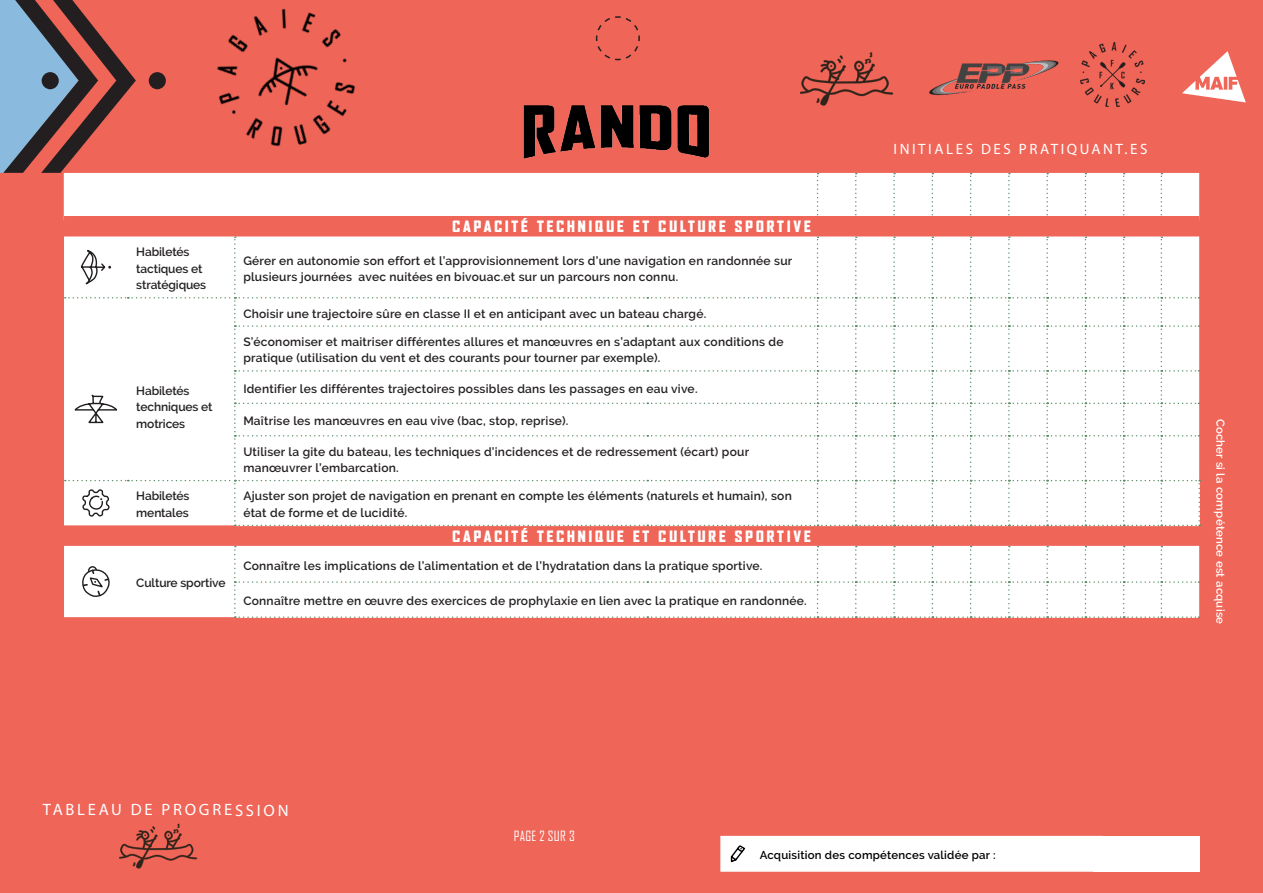
<style>
.page{position:relative;width:1263px;height:893px;background:#ef6558}
.page>*{position:absolute;margin:0;border:0;box-sizing:border-box;transform-origin:0 0}
.t1{font:16.5px "Myriad Pro";letter-spacing:.165em;color:#fff}
.Titre{font:15px "Agency FB Black";letter-spacing:.2em;color:#fff}
.Titre-2{font:15px "Myriad Pro";letter-spacing:.17em;color:#fff}
.Pratique2{font:13.5px "Agency FB";letter-spacing:.02em;color:#fff}
.Corps{font:600 12px/16.5px "Raleway";letter-spacing:.02em;color:#231f20}
.Catégorie{font:600 12px/16.5px "Raleway";letter-spacing:-.01em;color:#231f20}
.t2{font:600 11.4px "Raleway";letter-spacing:.02em;color:#000001}
.t3{font:600 11.4px "Raleway";letter-spacing:.02em;color:#fff}
</style>
<div class="page">
<svg style="left:0;top:0;width:136px;height:173px"></svg>
<div style="left:42px;top:72px;width:17px;height:17px;background:#231f20;border-radius:50%"></div>
<svg style="left:1182px;top:51px;width:64px;height:51px"></svg>
<img style="left:929px;top:60px;width:130px;height:36px">
<div style="left:64px;top:173px;width:1135px;height:43px;background:#fff"></div>
<svg style="left:817px;top:173px;width:1px;height:43px"></svg>
<svg style="left:855px;top:173px;width:2px;height:43px"></svg>
<svg style="left:893px;top:173px;width:2px;height:43px"></svg>
<svg style="left:932px;top:173px;width:1px;height:43px"></svg>
<svg style="left:970px;top:173px;width:2px;height:43px"></svg>
<svg style="left:1008px;top:173px;width:2px;height:43px"></svg>
<svg style="left:1046px;top:173px;width:2px;height:43px"></svg>
<svg style="left:1085px;top:173px;width:1px;height:43px"></svg>
<svg style="left:1123px;top:173px;width:2px;height:43px"></svg>
<svg style="left:1161px;top:173px;width:1px;height:43px"></svg>
<div style="left:720px;top:836px;width:373px;height:36px;background:#fff"></div>
<img style="left:800px;top:52px;width:94px;height:54px">
<img style="left:119px;top:823px;width:79px;height:46px">
<svg style="left:65px;top:236px;width:1135px;height:382px"></svg>
<div style="left:1093px;top:836px;width:107px;height:36px;background:#fff"></div>
<img style="left:1080px;top:42px;width:64px;height:65px">
<img style="left:523px;top:99px;width:283px;height:60px">
<svg style="left:595px;top:16px;width:45px;height:45px"></svg>
<img style="left:141px;top:8px;width:293px;height:208px">
<p class="Titre" style="left:452px;top:218px;width:360px">CAPACITÉ TECHNIQUE ET CULTURE SPORTIVE</p>
<p class="Catégorie" style="left:136px;top:244px;width:71px">Habiletés tactiques et stratégiques</p>
<p class="Corps" style="left:243px;top:252px;width:550px">Gérer en autonomie son effort et l’approvisionnement lors d’une navigation en randonnée sur plusieurs journées avec nuitées en bivouac.et sur un parcours non connu.</p>
<p class="Catégorie" style="left:136px;top:382px;width:78px">Habiletés techniques et motrices</p>
<p class="Corps" style="left:243px;top:305px;width:464px">Choisir une trajectoire sûre en classe II et en anticipant avec un bateau chargé.</p>
<p class="Corps" style="left:243px;top:333px;width:542px">S’économiser et maitriser différentes allures et manœuvres en s’adaptant aux conditions de pratique (utilisation du vent et des courants pour tourner par exemple).</p>
<p class="Corps" style="left:243px;top:380px;width:456px">Identifier les différentes trajectoires possibles dans les passages en eau vive.</p>
<p class="Corps" style="left:243px;top:413px;width:327px">Maîtrise les manœuvres en eau vive (bac, stop, reprise).</p>
<p class="Corps" style="left:243px;top:443px;width:507px">Utiliser la gite du bateau, les techniques d’incidences et de redressement (écart) pour manœuvrer l’embarcation.</p>
<p class="Catégorie" style="left:136px;top:488px;width:55px">Habiletés mentales</p>
<p class="Corps" style="left:243px;top:488px;width:550px">Ajuster son projet de navigation en prenant en compte les éléments (naturels et humain), son état de forme et de lucidité.</p>
<p class="Titre" style="left:452px;top:527px;width:360px">CAPACITÉ TECHNIQUE ET CULTURE SPORTIVE</p>
<p class="Catégorie" style="left:136px;top:575px;width:91px">Culture sportive</p>
<p class="Corps" style="left:243px;top:557px;width:521px">Connaître les implications de l’alimentation et de l’hydratation dans la pratique sportive.</p>
<p class="Corps" style="left:243px;top:593px;width:565px">Connaître mettre en œuvre des exercices de prophylaxie en lien avec la pratique en randonnée.</p>
<p class="Titre-2" style="left:893px;top:139px;width:255px">INITIALES DES PRATIQUANT.ES</p>
<p class="t3" style="left:1227px;top:418px;width:207px;rotate:90deg">Cocher si la compétence est acquise</p>
<h1 class="t1" style="left:43px;top:799px;width:247px">TABLEAU DE PROGRESSION</h1>
<p class="Pratique2" style="left:514px;top:828px;width:62px">PAGE 2 SUR 3</p>
<p class="t2" style="left:760px;top:849px;width:237px">Acquisition des compétences validée par :</p>
</div>
